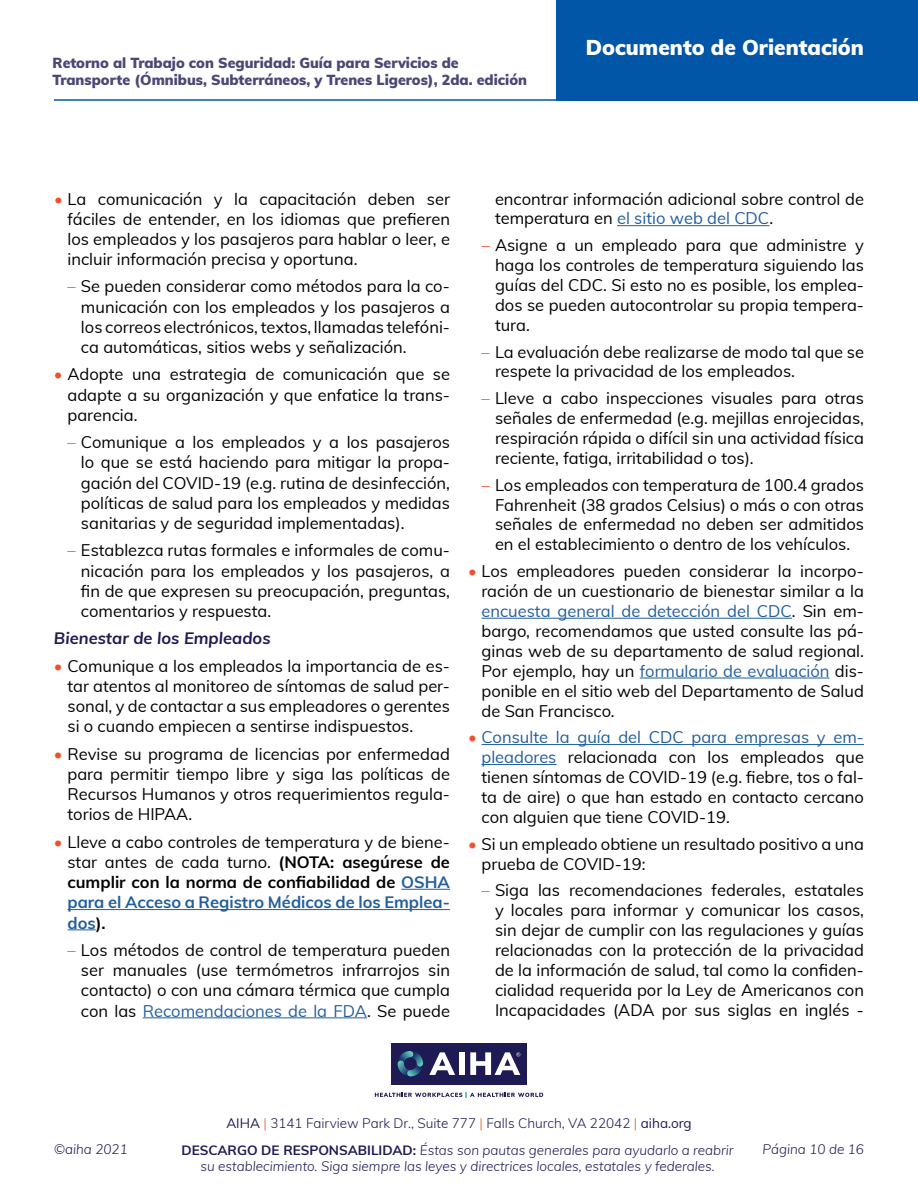
<style>
.page{position:relative;width:918px;height:1188px;background:#fff}
.page>*{position:absolute;margin:0;border:0;box-sizing:border-box;transform-origin:0 0}
.t1{font:900 21px "Muli";color:#fff}
.t2{font:16.5px/20px "Muli";color:#000;text-align:justify}
.t3{font:italic 700 16.5px "Muli";color:#1e1a53}
.t4{font:900 14.25px/17.1px "Muli";color:#4b4875}
.t5{font:italic 300 13.5px/16.2px "Muli";color:#1e1a53;text-align:center}
.t6{font:300 13.5px "Muli";color:#1e1a53}
.s1{color:#f0512a}
.s2{font-weight:700}
.s3{font-weight:700;color:#215e9e}
.s4{color:#215e9e}
.s5{font-weight:400}
.s6{font-weight:700;font-style:normal}
</style>
<div class="page">
<hr style="left:54px;top:99px;width:537px;height:2px;background:#0256a7">
<div style="left:556px;top:0;width:362px;height:101px;background:#0256a7"></div>
<div style="left:391px;top:1043px;width:136px;height:42px;background:#1e1a53"></div>
<svg style="left:398px;top:1051px;width:25px;height:25px"></svg>
<svg style="left:375px;top:1092px;width:168px;height:5px"></svg>
<svg style="left:429px;top:1052px;width:26px;height:23px"></svg>
<div style="left:459px;top:1052px;width:6px;height:23px;background:#fff"></div>
<svg style="left:470px;top:1052px;width:50px;height:23px"></svg>
<hr style="left:401px;top:889px;width:49px;height:1px;background:#215e9e">
<hr style="left:68px;top:909px;width:382px;height:1px;background:#215e9e">
<svg style="left:68px;top:929px;width:28px;height:1px"></svg>
<hr style="left:143px;top:1017px;width:224px;height:1px;background:#215e9e">
<hr style="left:617px;top:225px;width:152px;height:1px;background:#215e9e">
<hr style="left:482px;top:618px;width:310px;height:1px;background:#215e9e">
<hr style="left:640px;top:678px;width:189px;height:1px;background:#215e9e">
<hr style="left:482px;top:744px;width:382px;height:1px;background:#215e9e">
<hr style="left:482px;top:764px;width:75px;height:1px;background:#215e9e">
<p class="t4" style="left:52px;top:54px;width:476px">Retorno al Trabajo con Seguridad: Guía para Servicios de<br>Transporte (Ómnibus, Subterráneos, y Trenes Ligeros), 2da. edición</p>
<p class="t1" style="left:586px;top:32px;width:280px">Documento de Orientación</p>
<p class="t2" style="left:67px;top:188px;width:384px;text-indent:-13px"><span class="s1">•</span> La comunicación y la capacitación deben ser fáciles de entender, en los idiomas que prefieren los empleados y los pasajeros para hablar o leer, e incluir información precisa y oportuna.</p>
<p class="t2" style="left:81px;top:276px;width:371px;text-indent:-13px"><span class="s1">–</span> Se pueden considerar como métodos para la co&shy;municación con los empleados y los pasajeros a los correos electrónicos, textos, llamadas telefóni&shy;ca automáticas, sitios webs y señalización.</p>
<p class="t2" style="left:67px;top:364px;width:384px;text-indent:-13px"><span class="s1">•</span> Adopte una estrategia de comunicación que se adapte a su organización y que enfatice la trans&shy;parencia.</p>
<p class="t2" style="left:81px;top:431px;width:371px;text-indent:-13px"><span class="s1">–</span> Comunique a los empleados y a los pasajeros lo que se está haciendo para mitigar la propa&shy;gación del COVID-19 (e.g. rutina de desinfección, políticas de salud para los empleados y medidas sanitarias y de seguridad implementadas).</p>
<p class="t2" style="left:81px;top:540px;width:371px;text-indent:-13px"><span class="s1">–</span> Establezca rutas formales e informales de comu&shy;nicación para los empleados y los pasajeros, a fin de que expresen su preocupación, preguntas, comentarios y respuesta.</p>
<p class="t3" style="left:54px;top:626px;width:218px">Bienestar de los Empleados</p>
<p class="t2" style="left:67px;top:655px;width:384px;text-indent:-13px"><span class="s1">•</span> Comunique a los empleados la importancia de es&shy;tar atentos al monitoreo de síntomas de salud per&shy;sonal, y de contactar a sus empleadores o gerentes si o cuando empiecen a sentirse indispuestos.</p>
<p class="t2" style="left:67px;top:743px;width:384px;text-indent:-13px"><span class="s1">•</span> Revise su programa de licencias por enfermedad para permitir tiempo libre y siga las políticas de Recursos Humanos y otros requerimientos regula&shy;torios de HIPAA.</p>
<p class="t2" style="left:67px;top:831px;width:384px;text-indent:-13px"><span class="s1">•</span> Lleve a cabo controles de temperatura y de biene&shy;star antes de cada turno. <span class="s2">(NOTA: asegúrese de cumplir con la norma de confiabilidad de</span> <span class="s3">OSHA para el Acceso a Registro Médicos de los Emplea&shy;dos</span><span class="s2">).</span></p>
<p class="t2" style="left:81px;top:939px;width:371px;text-indent:-13px"><span class="s1">–</span> Los métodos de control de temperatura pueden ser manuales (use termómetros infrarrojos sin contacto) o con una cámara térmica que cumpla con las <span class="s4">Recomendaciones de la FDA</span>. Se puede</p>
<p class="t2" style="left:495px;top:188px;width:371px">encontrar información adicional sobre control de temperatura en <span class="s4">el sitio web del CDC</span>.</p>
<p class="t2" style="left:495px;top:234px;width:371px;text-indent:-13px"><span class="s1">–</span> Asigne a un empleado para que administre y haga los controles de temperatura siguiendo las guías del CDC. Si esto no es posible, los emplea&shy;dos se pueden autocontrolar su propia tempera&shy;tura.</p>
<p class="t2" style="left:495px;top:341px;width:371px;text-indent:-13px"><span class="s1">–</span> La evaluación debe realizarse de modo tal que se respete la privacidad de los empleados.</p>
<p class="t2" style="left:495px;top:387px;width:371px;text-indent:-13px"><span class="s1">–</span> Lleve a cabo inspecciones visuales para otras señales de enfermedad (e.g. mejillas enrojecidas, respiración rápida o difícil sin una actividad física reciente, fatiga, irritabilidad o tos).</p>
<p class="t2" style="left:495px;top:474px;width:371px;text-indent:-13px"><span class="s1">–</span> Los empleados con temperatura de 100.4 grados Fahrenheit (38 grados Celsius) o más o con otras señales de enfermedad no deben ser admitidos en el establecimiento o dentro de los vehículos.</p>
<p class="t2" style="left:482px;top:560px;width:384px;text-indent:-13px"><span class="s1">•</span> Los empleadores pueden considerar la incorpo&shy;ración de un cuestionario de bienestar similar a la <span class="s4">encuesta general de detección del CDC</span>. Sin em&shy;bargo, recomendamos que usted consulte las pá&shy;ginas web de su departamento de salud regional.<br>Por ejemplo, hay un <span class="s4">formulario de evaluación</span> dis&shy;ponible en el sitio web del Departamento de Salud de San Francisco.</p>
<p class="t2" style="left:482px;top:727px;width:384px;text-indent:-13px"><span class="s1">•</span> <span class="s4">Consulte la guía del CDC para empresas y em&shy;pleadores</span> relacionada con los empleados que tienen síntomas de COVID-19 (e.g. fiebre, tos o fal&shy;ta de aire) o que han estado en contacto cercano con alguien que tiene COVID-19.</p>
<p class="t2" style="left:482px;top:833px;width:384px;text-indent:-13px"><span class="s1">•</span> Si un empleado obtiene un resultado positivo a una prueba de COVID-19:</p>
<p class="t2" style="left:495px;top:880px;width:371px;text-indent:-13px"><span class="s1">–</span> Siga las recomendaciones federales, estatales y locales para informar y comunicar los casos, sin dejar de cumplir con las regulaciones y guías relacionadas con la protección de la privacidad de la información de salud, tal como la confiden&shy;cialidad requerida por la Ley de Americanos con Incapacidades (ADA por sus siglas en inglés -</p>
<p class="t6" style="left:226px;top:1113px;width:467px"><span class="s5">AIHA</span> <span class="s1">|</span> 3141 Fairview Park Dr., Suite 777 <span class="s1">|</span> Falls Church, VA 22042 <span class="s1">|</span> <span class="s5">aiha.org</span></p>
<p class="t5" style="left:182px;top:1141px;width:554px"><span class="s6">DESCARGO DE RESPONSABILIDAD:</span> Éstas son pautas generales para ayudarlo a reabrir su establecimiento. Siga siempre las leyes y directrices locales, estatales y federales.</p>
<p class="t5" style="left:54px;top:1141px;width:75px">©aiha 2021</p>
<p class="t5" style="left:763px;top:1141px;width:103px">Página 10 de 16</p>
</div>
